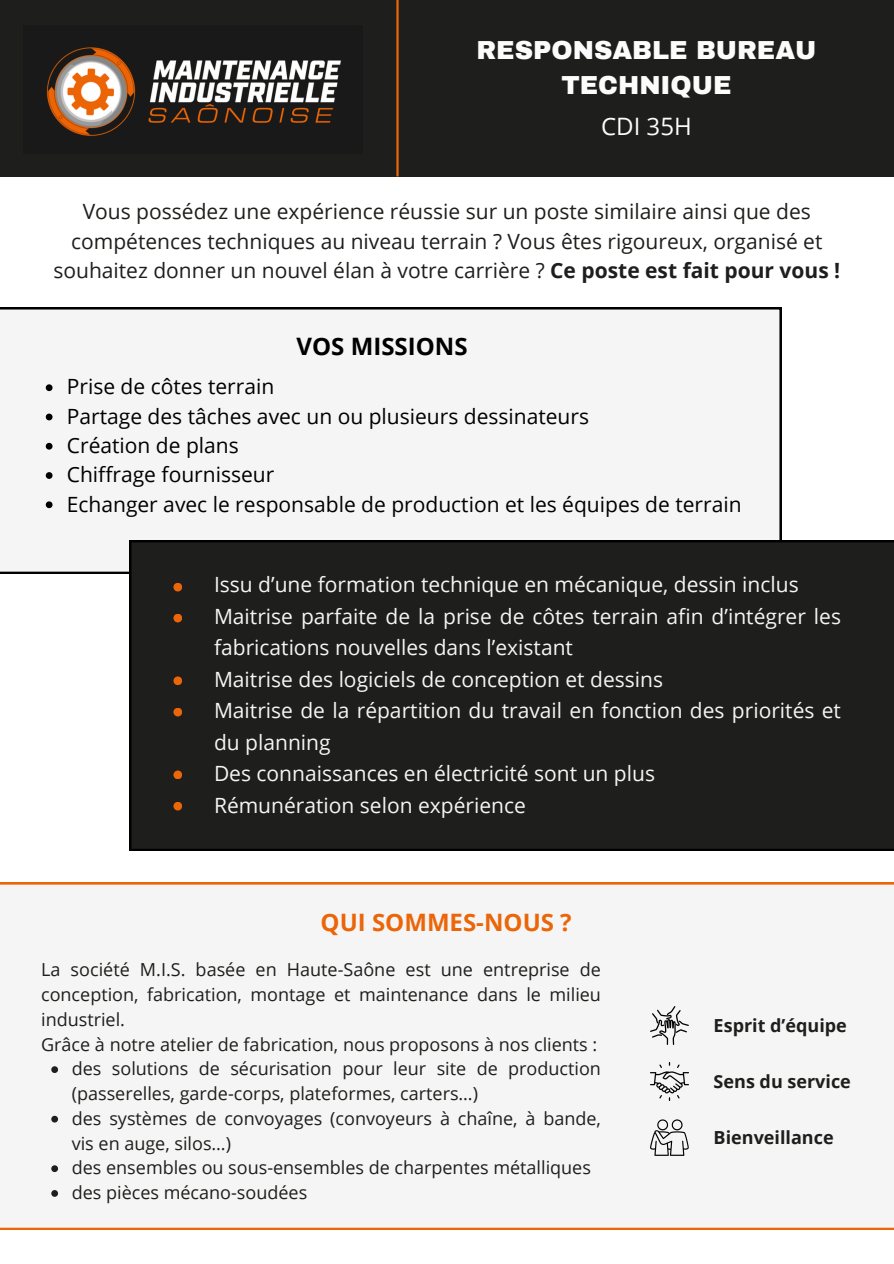
<style>
.page{position:relative;width:894px;height:1264px;background:#fff}
.page>*{position:absolute;margin:0;border:0;box-sizing:border-box;transform-origin:0 0}
.t1{font:900 25.5px/34.8px "Archivo";color:#fcfcfc;text-align:center}
.t2{font:700 24px "Open Sans";color:#ea6609}
.t3{font:700 24px "Open Sans";color:#000}
.t4{font:24px "Open Sans";color:#fcfcfc}
.t5{font:21px/31.5px "Open Sans";color:#f5f5f5}
.t6{font:21px/29.2px "Open Sans";color:#1e1e1c;text-align:center}
.t7{font:21px "Open Sans";color:#000}
.t8{font:18px/24.8px "Open Sans";color:#1e1e1c}
.t9{font:700 18px "Open Sans";color:#1e1e1c}
.s1{font-weight:700}
</style>
<div class="page">
<div style="left:0;top:0;width:405px;height:176px;background:#1e1e1c"></div>
<img style="left:47px;top:47px;width:294px;height:89px">
<div style="left:386px;top:0;width:507px;height:176px;background:#1e1e1c"></div>
<hr style="left:396px;top:0;width:2px;height:176px;background:#ea6609">
<div style="left:0;top:307px;width:781px;height:267px;background:#f5f5f5"></div>
<svg style="left:46px;top:384px;width:6px;height:7px"></svg>
<svg style="left:46px;top:413px;width:6px;height:7px"></svg>
<svg style="left:46px;top:443px;width:6px;height:6px"></svg>
<svg style="left:46px;top:472px;width:6px;height:7px"></svg>
<svg style="left:46px;top:501px;width:6px;height:7px"></svg>
<div style="left:129px;top:540px;width:764px;height:310px;background:#1e1e1c"></div>
<div style="left:173px;top:582px;width:9px;height:9px;background:#ea6609;border-radius:50%"></div>
<div style="left:173px;top:613px;width:9px;height:9px;background:#ea6609;border-radius:50%"></div>
<div style="left:173px;top:676px;width:9px;height:9px;background:#ea6609;border-radius:50%"></div>
<div style="left:173px;top:707px;width:9px;height:9px;background:#ea6609;border-radius:50%"></div>
<div style="left:173px;top:770px;width:9px;height:9px;background:#ea6609;border-radius:50%"></div>
<div style="left:173px;top:801px;width:9px;height:9px;background:#ea6609;border-radius:50%"></div>
<div style="left:0;top:882px;width:893px;height:347px;background:#f5f5f5"></div>
<svg style="left:51px;top:1066px;width:7px;height:6px"></svg>
<svg style="left:51px;top:1115px;width:7px;height:7px"></svg>
<svg style="left:51px;top:1165px;width:7px;height:6px"></svg>
<svg style="left:51px;top:1189px;width:7px;height:7px"></svg>
<img style="left:650px;top:1006px;width:38px;height:38px">
<img style="left:650px;top:1062px;width:38px;height:38px">
<img style="left:650px;top:1119px;width:38px;height:36px">
<p class="t1" style="left:476px;top:33px;width:341px">RESPONSABLE BUREAU<br>TECHNIQUE</p>
<p class="t4" style="left:601px;top:110px;width:92px">CDI 35H</p>
<p class="t6" style="left:53px;top:196px;width:788px">Vous possédez une expérience réussie sur un poste similaire ainsi que des compétences techniques au niveau terrain ? Vous êtes rigoureux, organisé et souhaitez donner un nouvel élan à votre carrière ? <span class="s1">Ce poste est fait pour vous !</span></p>
<h2 class="t3" style="left:296px;top:329px;width:172px">VOS MISSIONS</h2>
<h2 class="t7" style="left:67px;top:372px;width:209px">Prise de côtes terrain</h2>
<h3 class="t7" style="left:67px;top:401px;width:523px">Partage des tâches avec un ou plusieurs dessinateurs</h3>
<h1 class="t7" style="left:67px;top:430px;width:173px">Création de plans</h1>
<p class="t7" style="left:67px;top:460px;width:209px">Chiffrage fournisseur</p>
<p class="t7" style="left:67px;top:489px;width:676px">Echanger avec le responsable de production et les équipes de terrain</p>
<p class="t5" style="left:214px;top:568px;width:628px">Issu d’une formation technique en mécanique, dessin inclus Maitrise parfaite de la prise de côtes terrain afin d’intégrer les fabrications nouvelles dans l’existant<br>Maitrise des logiciels de conception et dessins<br>Maitrise de la répartition du travail en fonction des priorités et du planning<br>Des connaissances en électricité sont un plus<br>Rémunération selon expérience</p>
<p class="t2" style="left:320px;top:905px;width:252px">QUI SOMMES-NOUS ?</p>
<h3 class="t8" style="left:41px;top:956px;width:561px;text-align:justify">La société M.I.S. basée en Haute-Saône est une entreprise de conception, fabrication, montage et maintenance dans le milieu industriel.</h3>
<h1 class="t8" style="left:41px;top:1031px;width:557px">Grâce à notre atelier de fabrication, nous proposons à nos clients :</h1>
<p class="t8" style="left:72px;top:1055px;width:530px">des solutions de sécurisation pour leur site de production (passerelles, garde-corps, plateformes, carters…)</p>
<p class="t8" style="left:72px;top:1105px;width:530px">des systèmes de convoyages (convoyeurs à chaîne, à bande, vis en auge, silos…)</p>
<p class="t8" style="left:72px;top:1154px;width:520px">des ensembles ou sous-ensembles de charpentes métalliques</p>
<p class="t8" style="left:72px;top:1179px;width:237px">des pièces mécano-soudées</p>
<p class="t9" style="left:713px;top:1012px;width:135px">Esprit d’équipe</p>
<p class="t9" style="left:713px;top:1068px;width:139px">Sens du service</p>
<p class="t9" style="left:713px;top:1124px;width:121px">Bienveillance</p>
</div>
